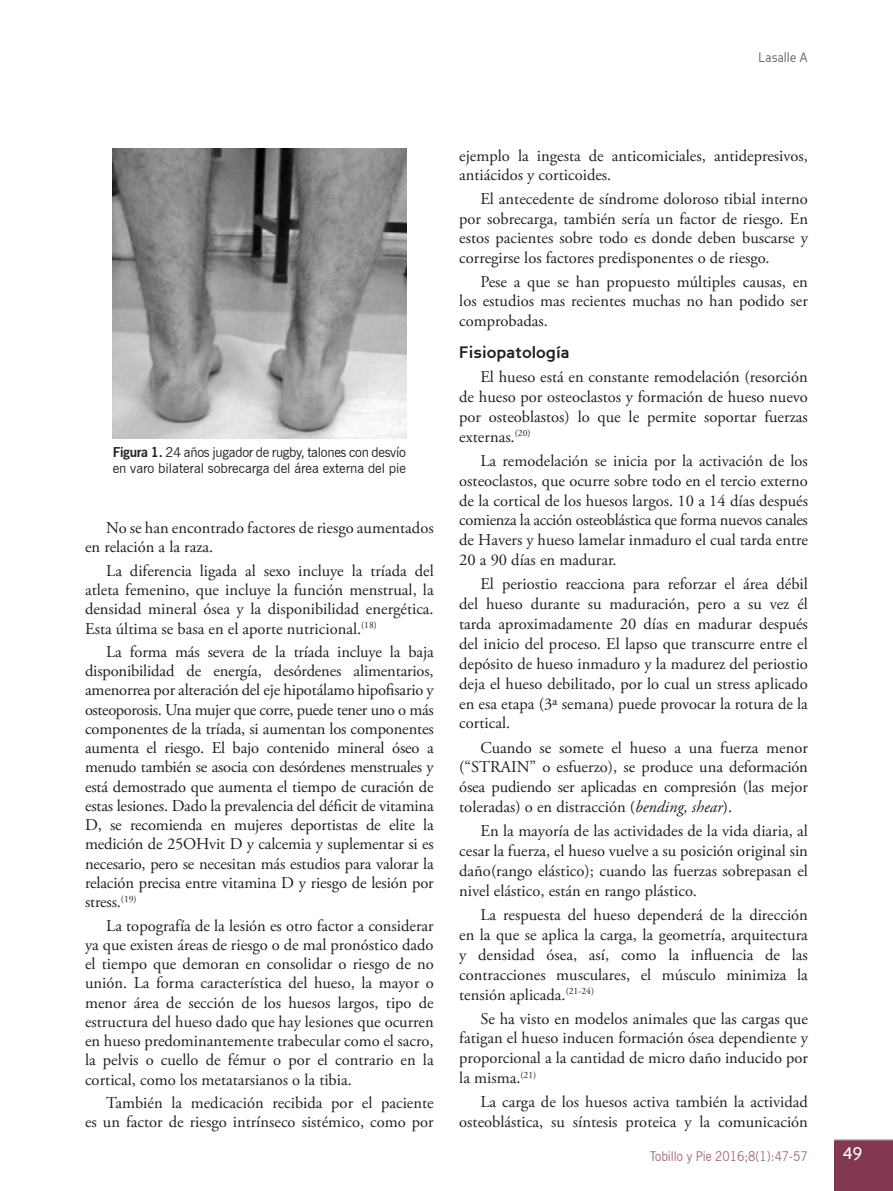
<style>
.page{position:relative;width:893px;height:1191px;background:#fff}
.page>*{position:absolute;margin:0;border:0;box-sizing:border-box;transform-origin:0 0}
.t1{font:21px "Perspective Sans";color:#fff;scale:.9 1}
.t2{font:16.5px/19.8px "Adobe Garamond Pro";color:#231f20;text-align:justify}
.t3{font:700 16.5px "Perspective Sans";color:#231f20}
.t4{font:13.5px/15.8px "News Gothic BT";color:#231f20}
.t5{font:13.5px "News Gothic BT";color:#9f6875;scale:.9 1}
.t6{font:13.5px "Perspective Sans";color:#6c6d70;scale:.9 1}
.s1{font-weight:700}
.s2{font-style:italic}
</style>
<div class="page">
<div style="left:834px;top:1141px;width:59px;height:50px;background:#823850"></div>
<hr style="left:834px;top:1139px;width:59px;height:2px;background:#9f6875">
<img style="left:113px;top:149px;width:293px;height:289px">
<p class="t6" style="left:758px;top:49px;width:56px">Lasalle A</p>
<p class="t4" style="left:113px;top:444px;width:295px"><span class="s1">Figura 1.</span> 24 años jugador de rugby, talones con desvío en varo bilateral sobrecarga del área externa del pie</p>
<p class="t2" style="left:85px;top:519px;width:350px;line-height:19.2px;text-indent:21px">No se han encontrado factores de riesgo aumentados en relación a la raza.</p>
<p class="t2" style="left:85px;top:561px;width:350px;line-height:19.2px;text-indent:21px">La diferencia ligada al sexo incluye la tríada del atleta femenino, que incluye la función menstrual, la densidad mineral ósea y la disponibilidad energética.<br>Esta última se basa en el aporte nutricional.<sup>(18)</sup></p>
<p class="t2" style="left:85px;top:642px;width:350px;line-height:19.2px;text-indent:21px">La forma más severa de la tríada incluye la baja disponibilidad de energía, desórdenes alimentarios, amenorrea por alteración del eje hipotálamo hipofisario y osteoporosis. Una mujer que corre, puede tener uno o más componentes de la tríada, si aumentan los componentes aumenta el riesgo. El bajo contenido mineral óseo a menudo también se asocia con desórdenes menstruales y está demostrado que aumenta el tiempo de curación de estas lesiones. Dado la prevalencia del déficit de vitamina D, se recomienda en mujeres deportistas de elite la medición de 25OHvit D y calcemia y suplementar si es necesario, pero se necesitan más estudios para valorar la relación precisa entre vitamina D y riesgo de lesión por stress.<sup>(19)</sup></p>
<p class="t2" style="left:85px;top:916px;width:350px;line-height:19.2px;text-indent:21px">La topografía de la lesión es otro factor a considerar ya que existen áreas de riesgo o de mal pronóstico dado el tiempo que demoran en consolidar o riesgo de no unión. La forma característica del hueso, la mayor o menor área de sección de los huesos largos, tipo de estructura del hueso dado que hay lesiones que ocurren en hueso predominantemente trabecular como el sacro, la pelvis o cuello de fémur o por el contrario en la cortical, como los metatarsianos o la tibia.</p>
<p class="t2" style="left:85px;top:1093px;width:350px;line-height:19.2px;text-align:right">También la medicación recibida por el paciente<br>es un factor de riesgo intrínseco sistémico, como por</p>
<p class="t2" style="left:459px;top:146px;width:350px">ejemplo la ingesta de anticomiciales, antidepresivos, antiácidos y corticoides.</p>
<p class="t2" style="left:459px;top:190px;width:350px;text-indent:21px">El antecedente de síndrome doloroso tibial interno por sobrecarga, también sería un factor de riesgo. En estos pacientes sobre todo es donde deben buscarse y corregirse los factores predisponentes o de riesgo.</p>
<p class="t2" style="left:459px;top:272px;width:350px;text-indent:21px">Pese a que se han propuesto múltiples causas, en los estudios mas recientes muchas no han podido ser comprobadas.</p>
<p class="t3" style="left:459px;top:343px;width:112px">Fisiopatología</p>
<p class="t2" style="left:459px;top:367px;width:350px;text-indent:21px">El hueso está en constante remodelación (resorción de hueso por osteoclastos y formación de hueso nuevo por osteoblastos) lo que le permite soportar fuerzas externas.<sup>(20)</sup></p>
<p class="t2" style="left:459px;top:451px;width:350px;text-indent:21px">La remodelación se inicia por la activación de los osteoclastos, que ocurre sobre todo en el tercio externo de la cortical de los huesos largos. 10 a 14 días después comienza la acción osteoblástica que forma nuevos canales de Havers y hueso lamelar inmaduro el cual tarda entre 20 a 90 días en madurar.</p>
<p class="t2" style="left:459px;top:575px;width:350px;text-indent:21px">El periostio reacciona para reforzar el área débil del hueso durante su maduración, pero a su vez él tarda aproximadamente 20 días en madurar después del inicio del proceso. El lapso que transcurre entre el depósito de hueso inmaduro y la madurez del periostio deja el hueso debilitado, por lo cual un stress aplicado en esa etapa (3ª semana) puede provocar la rotura de la cortical.</p>
<p class="t2" style="left:459px;top:738px;width:350px;text-indent:21px">Cuando se somete el hueso a una fuerza menor (“STRAIN” o esfuerzo), se produce una deformación ósea pudiendo ser aplicadas en compresión (las mejor toleradas) o en distracción (<span class="s2">bending, shear</span>).</p>
<p class="t2" style="left:459px;top:821px;width:350px;text-indent:21px">En la mayoría de las actividades de la vida diaria, al cesar la fuerza, el hueso vuelve a su posición original sin daño(rango elástico); cuando las fuerzas sobrepasan el nivel elástico, están en rango plástico.</p>
<p class="t2" style="left:459px;top:905px;width:350px;text-indent:21px">La respuesta del hueso dependerá de la dirección en la que se aplica la carga, la geometría, arquitectura y densidad ósea, así, como la influencia de las contracciones musculares, el músculo minimiza la tensión aplicada.<sup>(21-24)</sup></p>
<p class="t2" style="left:459px;top:1009px;width:350px;text-indent:21px">Se ha visto en modelos animales que las cargas que fatigan el hueso inducen formación ósea dependiente y proporcional a la cantidad de micro daño inducido por la misma.<sup>(21)</sup></p>
<p class="t2" style="left:459px;top:1092px;width:350px;text-align:right">La carga de los huesos activa también la actividad osteoblástica, su síntesis proteica y la comunicación</p>
<p class="t5" style="left:650px;top:1147px;width:177px">Tobillo y Pie 2016;8(1):47-57</p>
<p class="t1" style="left:843px;top:1139px;width:24px">49</p>
</div>
